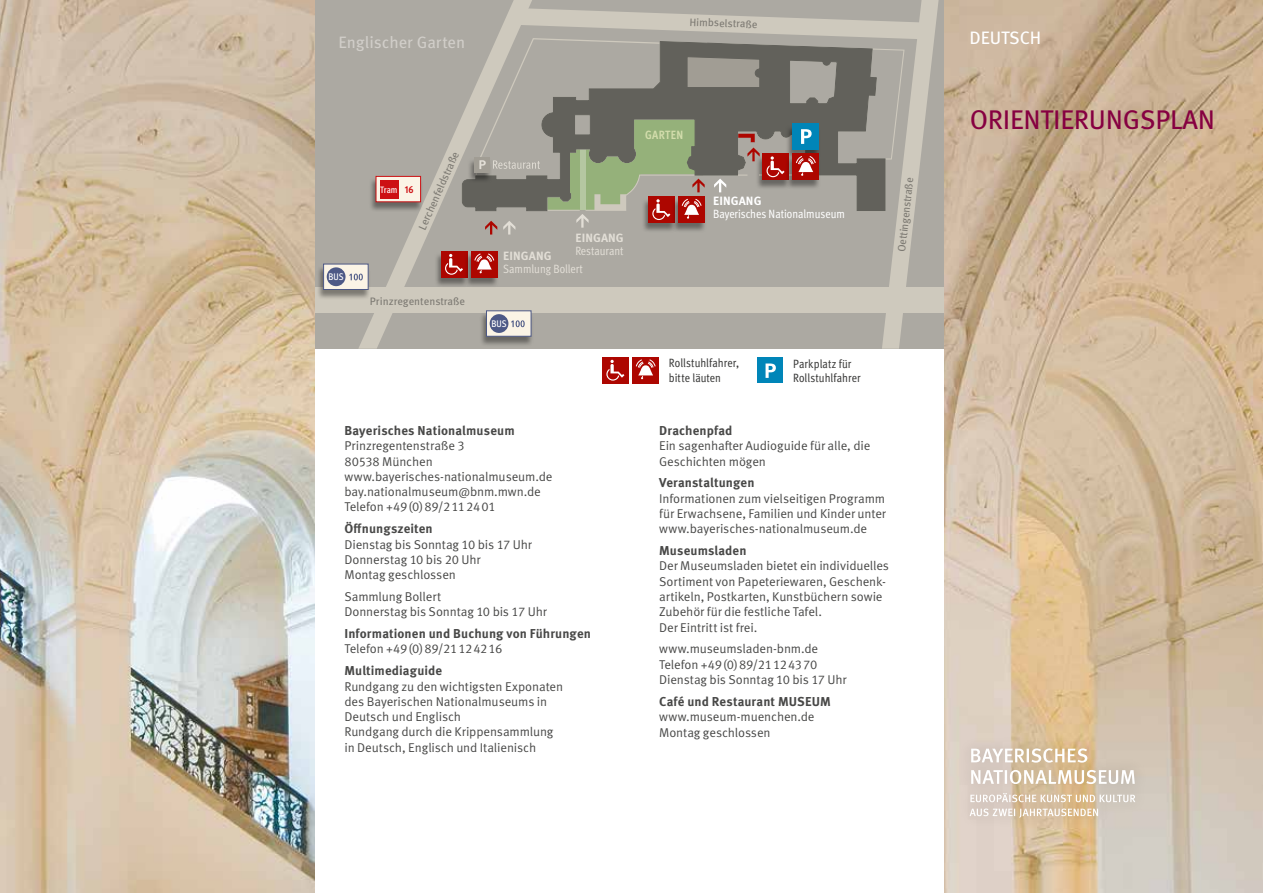
<style>
.page{position:relative;width:1263px;height:893px;background:#fff}
.page>*{position:absolute;margin:0;border:0;box-sizing:border-box;transform-origin:0 0}
.t1{font:27px "Meta OT";letter-spacing:-.01em;color:#860041}
.t2{font:18px "Meta OT";letter-spacing:-.01em;color:#fff}
.t3{font:16.5px "Meta OT";color:#d1cec9}
.t4{font:700 12.9px "Meta OT";letter-spacing:.01em;color:#484847}
.t5{font:12.75px/15.3px "Meta OT Norm";letter-spacing:-.01em;color:#484847}
.t6{font:condensed 12px/14.4px "Meta OT";letter-spacing:.005em;color:#3a3a39}
.t7{font:condensed 12px "Meta OT";letter-spacing:-.005em;color:#e2ded6}
.t8{font:condensed 12px "Meta OT";color:#fff}
.t9{font:700 12px "Meta OT";letter-spacing:.01em;color:#e2ded6}
.t10{font:700 12px "Meta OT";letter-spacing:.01em;color:#fff}
.t11{font:700 condensed 12px "Meta OT";letter-spacing:.03em;color:#d3ddac}
.t12{font:10.8px "Meta OT";color:#7d7a73}
.t13{font:10.8px "Meta Plus";color:#7d7a73}
.t14{font:700 condensed 10.2px "Meta OT";color:#cd1013}
.t15{font:500 condensed 9.6px "Meta OT";letter-spacing:-.01em;color:#fff}
.t16{font:500 condensed 9.3px "Meta OT";color:#fff}
</style>
<div class="page">
<div style="left:286px;top:0;width:680px;height:349px;background:#aca9a2"></div>
<div style="left:304px;top:287px;width:656px;height:26px;background:#cec9bd"></div>
<svg style="left:358px;top:119px;width:110px;height:230px"></svg>
<svg style="left:461px;top:90px;width:13px;height:122px"></svg>
<div style="left:368px;top:177px;width:55px;height:36px;background:#000;opacity:.4"></div>
<div style="left:376px;top:176px;width:45px;height:26px;background:#fbf4e6;border:1px solid #cd1013"></div>
<div style="left:380px;top:180px;width:18px;height:18px;background:#cd1013"></div>
<div style="left:316px;top:265px;width:54px;height:36px;background:#000;opacity:.4"></div>
<div style="left:323px;top:264px;width:46px;height:26px;background:#fbf4e6;border:1px solid #4d5986"></div>
<div style="left:327px;top:267px;width:18px;height:19px;background:#4d5986;border-radius:50%"></div>
<svg style="left:349px;top:274px;width:14px;height:6px"></svg>
<div style="left:434px;top:253px;width:35px;height:35px;background:#000;opacity:.4"></div>
<div style="left:441px;top:251px;width:26px;height:26px;background:#ad0600"></div>
<svg style="left:445px;top:254px;width:18px;height:21px"></svg>
<div style="left:464px;top:253px;width:35px;height:35px;background:#000;opacity:.4"></div>
<div style="left:471px;top:251px;width:26px;height:26px;background:#ad0600"></div>
<div style="left:602px;top:357px;width:26px;height:26px;background:#ad0600"></div>
<svg style="left:606px;top:360px;width:18px;height:21px"></svg>
<div style="left:633px;top:357px;width:26px;height:26px;background:#ad0600"></div>
<svg style="left:636px;top:359px;width:20px;height:20px"></svg>
<div style="left:757px;top:358px;width:26px;height:25px;background:#0085b8"></div>
<svg style="left:765px;top:363px;width:11px;height:15px"></svg>
<div style="left:467px;top:158px;width:25px;height:25px;background:#000;opacity:.4"></div>
<svg style="left:474px;top:0;width:464px;height:349px"></svg>
<img style="left:944px;top:0;width:319px;height:893px">
<img style="left:0;top:0;width:315px;height:893px">
<div style="left:957px;top:735px;width:191px;height:95px;background:#000;opacity:.18"></div>
<svg style="left:969px;top:808px;width:129px;height:10px"></svg>
<svg style="left:970px;top:793px;width:165px;height:9px"></svg>
<svg style="left:971px;top:770px;width:164px;height:14px"></svg>
<svg style="left:971px;top:748px;width:116px;height:15px"></svg>
<p class="t3" style="left:338px;top:33px;width:128px">Englischer Garten</p>
<p class="t12" style="left:690px;top:15px;width:70px;rotate:2deg">Himbselstraße</p>
<p class="t15" style="left:329px;top:271px;width:17px">BUS</p>
<p class="t16" style="left:380px;top:183px;width:19px">Tram</p>
<p class="t12" style="left:416px;top:227px;width:86px;rotate:-66deg">Lerchenfeldstraße</p>
<p class="t14" style="left:405px;top:183px;width:10px">16</p>
<p class="t12" style="left:370px;top:295px;width:97px">Prinzregentenstraße</p>
<p class="t9" style="left:575px;top:231px;width:50px">EINGANG</p>
<p class="t7" style="left:575px;top:244px;width:50px">Restaurant</p>
<p class="t9" style="left:503px;top:248px;width:50px">EINGANG</p>
<p class="t7" style="left:503px;top:261px;width:81px">Sammlung Bollert</p>
<p class="t15" style="left:491px;top:318px;width:17px">BUS</p>
<p class="t4" style="left:344px;top:423px;width:172px">Bayerisches Nationalmuseum</p>
<p class="t5" style="left:344px;top:438px;width:210px">Prinzregentenstraße 3<br>80538 München www.bayerisches-nationalmuseum.de bay.nationalmuseum@bnm.mwn.de<br>Telefon +49(0)89/2112401</p>
<p class="t4" style="left:344px;top:521px;width:90px">Öffnungszeiten</p>
<p class="t5" style="left:344px;top:537px;width:189px">Dienstag bis Sonntag 10 bis 17 Uhr<br>Donnerstag 10 bis 20 Uhr<br>Montag geschlossen</p>
<p class="t5" style="left:344px;top:589px;width:204px">Sammlung Bollert<br>Donnerstag bis Sonntag 10 bis 17 Uhr</p>
<p class="t4" style="left:344px;top:626px;width:248px">Informationen und Buchung von Führungen</p>
<p class="t5" style="left:344px;top:642px;width:160px">Telefon +49(0)89/21124216</p>
<p class="t4" style="left:344px;top:663px;width:99px">Multimediaguide</p>
<p class="t5" style="left:344px;top:679px;width:220px">Rundgang zu den wichtigsten Exponaten des Bayerischen Nationalmuseums in Deutsch und Englisch<br>Rundgang durch die Krippensammlung in Deutsch, Englisch und Italienisch</p>
<p class="t11" style="left:645px;top:127px;width:40px">GARTEN</p>
<p class="t10" style="left:713px;top:194px;width:50px">EINGANG</p>
<p class="t8" style="left:713px;top:207px;width:133px">Bayerisches Nationalmuseum</p>
<p class="t13" style="left:895px;top:251px;width:76px;rotate:-83deg">Oettingenstraße</p>
<p class="t6" style="left:669px;top:355px;width:72px">Rollstuhlfahrer, bitte läuten</p>
<p class="t6" style="left:793px;top:356px;width:69px">Parkplatz für<br>Rollstuhlfahrer</p>
<p class="t4" style="left:659px;top:423px;width:75px">Drachenpfad</p>
<p class="t5" style="left:659px;top:438px;width:213px">Ein sagenhafter Audioguide für alle, die<br>Geschichten mögen</p>
<p class="t4" style="left:659px;top:475px;width:97px">Veranstaltungen</p>
<p class="t5" style="left:659px;top:491px;width:228px;text-align:justify">Informationen zum vielseitigen Programm für Erwachsene, Familien und Kinder unter www.bayerisches-nationalmuseum.de</p>
<p class="t4" style="left:659px;top:543px;width:89px">Museumsladen</p>
<p class="t5" style="left:659px;top:559px;width:231px">Der Museumsladen bietet ein individuelles Sortiment von Papeteriewaren, Geschenk&shy;artikeln, Postkarten, Kunstbüchern sowie Zubehör für die festliche Tafel.<br>Der Eintritt ist frei.</p>
<p class="t5" style="left:659px;top:641px;width:189px">www.museumsladen-bnm.de<br>Telefon +49(0)89/21124370<br>Dienstag bis Sonntag 10 bis 17 Uhr</p>
<p class="t4" style="left:659px;top:694px;width:173px">Café und Restaurant MUSEUM</p>
<p class="t5" style="left:659px;top:710px;width:157px">www.museum-muenchen.de<br>Montag geschlossen</p>
<h2 class="t2" style="left:970px;top:27px;width:73px">DEUTSCH</h2>
<h1 class="t1" style="left:970px;top:104px;width:247px">ORIENTIERUNGSPLAN</h1>
</div>
